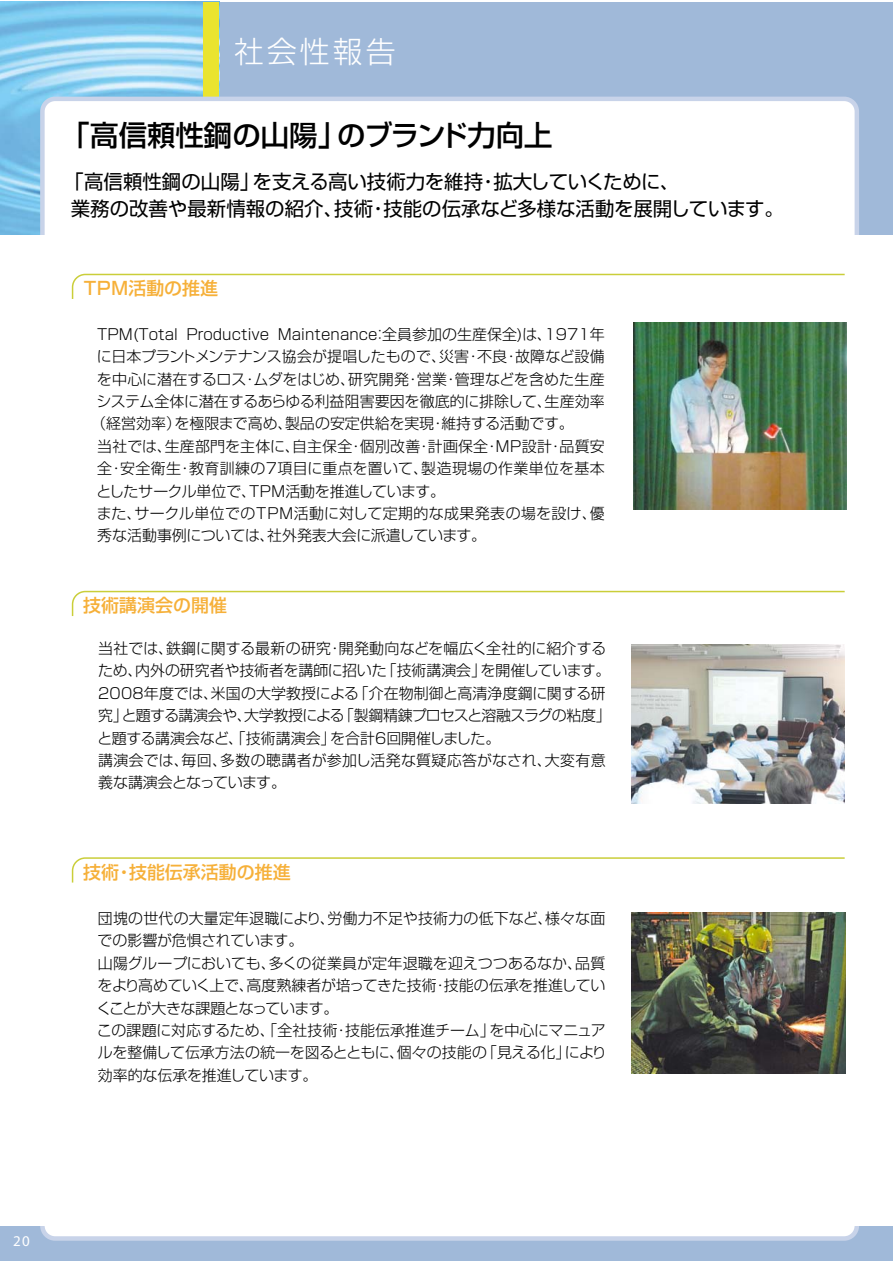
<style>
.page{position:relative;width:893px;height:1263px;background:#fff}
.page>*{position:absolute;margin:0;border:0;box-sizing:border-box;transform-origin:0 0}
.t1{font:29.85px "Shin Go Light 83 pv RKSJ H";letter-spacing:.1em;color:#fff}
.t2{font:28.35px "Shin Go Medium 83 pv RKSJ H";color:#000}
.t3{font:19.5px/26.8px "Shin Go regular 83 pv RKSJ H";color:#000}
.t4{font:18px "Shin Go Medium 83 pv RKSJ H";color:#f6b039}
.t5{font:15px/22.5px "Shin Go Light 83 pv RKSJ H";color:#000}
.t6{font:15px "Shin Go Light 83 pv RKSJ H";letter-spacing:.025em;color:#000}
.t7{font:15px "Shin Go Light 83 pv RKSJ H";letter-spacing:.02em;color:#000}
.t8{font:15px "Shin Go Light 83 pv RKSJ H";letter-spacing:-.03em;color:#000}
.t9{font:15px "Myriad";color:#fff}
</style>
<div class="page">
<div style="left:0;top:2px;width:893px;height:271px;background:#a0b9d9"></div>
<img style="left:0;top:2px;width:203px;height:234px">
<div style="left:203px;top:2px;width:16px;height:108px;background:#eae42f"></div>
<div style="left:0;top:1220px;width:893px;height:41px;background:#a0b9d9"></div>
<div style="left:42px;top:1191px;width:815px;height:48px;background:#fff;border-radius:13px"></div>
<div style="left:40px;top:1189px;width:819px;height:52px;border:4px solid #c8d3e9;border-radius:13px"></div>
<div style="left:42px;top:99px;width:815px;height:198px;background:#fff;border-radius:13px"></div>
<div style="left:40px;top:97px;width:819px;height:203px;border:4px solid #c8d3e9;border-radius:13px"></div>
<div style="left:0;top:236px;width:893px;height:68px;background:#fff"></div>
<div style="left:0;top:1177px;width:893px;height:49px;background:#fff"></div>
<svg style="left:71px;top:273px;width:774px;height:26px"></svg>
<svg style="left:71px;top:590px;width:774px;height:26px"></svg>
<svg style="left:71px;top:857px;width:774px;height:26px"></svg>
<img style="left:632px;top:913px;width:214px;height:160px">
<img style="left:632px;top:644px;width:213px;height:160px">
<img style="left:633px;top:322px;width:214px;height:188px">
<h1 class="t1" style="left:234px;top:40px;width:163px">社会性報告</h1>
<h2 class="t2" style="left:61px;top:125px;width:493px">「高信頼性鋼の山陽」のブランド力向上</h2>
<h3 class="t3" style="left:71px;top:171px;width:715px;text-indent:-7px">「高信頼性鋼の山陽」を支える高い技術力を維持・拡大していくために、<br>業務の改善や最新情報の紹介、技術・技能の伝承など多様な活動を展開しています。</h3>
<p class="t4" style="left:81px;top:281px;width:139px">ＴＰＭ活動の推進</p>
<p class="t5" style="left:97px;top:325px;width:509px">TPM(Total Productive Maintenance：全員参加の生産保全)は、1971年</p>
<p class="t5" style="left:97px;top:347px;width:509px">に日本プラントメンテナンス協会が提唱したもので、災害・不良・故障など設備</p>
<p class="t5" style="left:97px;top:370px;width:509px">を中心に潜在するロス・ムダをはじめ、研究開発・営業・管理などを含めた生産</p>
<p class="t5" style="left:97px;top:392px;width:510px">システム全体に潜在するあらゆる利益阻害要因を徹底的に排除して、生産効率</p>
<p class="t5" style="left:91px;top:415px;width:484px">（経営効率）を極限まで高め、製品の安定供給を実現・維持する活動です。</p>
<p class="t5" style="left:97px;top:437px;width:509px">当社では、生産部門を主体に、自主保全・個別改善・計画保全・ＭＰ設計・品質安</p>
<p class="t6" style="left:97px;top:463px;width:509px">全・安全衛生・教育訓練の7項目に重点を置いて、製造現場の作業単位を基本</p>
<p class="t8" style="left:96px;top:485px;width:350px">としたサークル単位で、ＴＰＭ活動を推進しています。</p>
<p class="t7" style="left:97px;top:508px;width:509px">また、サークル単位でのＴＰＭ活動に対して定期的な成果発表の場を設け、優</p>
<p class="t5" style="left:97px;top:527px;width:390px">秀な活動事例については、社外発表大会に派遣しています。</p>
<p class="t4" style="left:83px;top:598px;width:145px">技術講演会の開催</p>
<p class="t5" style="left:97px;top:639px;width:515px">当社では、鉄鋼に関する最新の研究・開発動向などを幅広く全社的に紹介するため、内外の研究者や技術者を講師に招いた「技術講演会」を開催しています。2008年度では、米国の大学教授による「介在物制御と高清浄度鋼に関する研究」と題する講演会や、大学教授による「製鋼精錬プロセスと溶融スラグの粘度」と題する講演会など、「技術講演会」を合計6回開催しました。<br>講演会では、毎回、多数の聴講者が参加し活発な質疑応答がなされ、大変有意義な講演会となっています。</p>
<p class="t4" style="left:83px;top:865px;width:209px">技術・技能伝承活動の推進</p>
<p class="t5" style="left:97px;top:909px;width:512px">団塊の世代の大量定年退職により、労働力不足や技術力の低下など、様々な面での影響が危惧されています。<br>山陽グループにおいても、多くの従業員が定年退職を迎えつつあるなか、品質をより高めていく上で、高度熟練者が培ってきた技術・技能の伝承を推進していくことが大きな課題となっています。<br>この課題に対応するため、「全社技術・技能伝承推進チーム」を中心にマニュアルを整備して伝承方法の統一を図るとともに、個々の技能の「見える化」により効率的な伝承を推進しています。</p>
<p class="t9" style="left:13px;top:1235px;width:18px">20</p>
</div>
